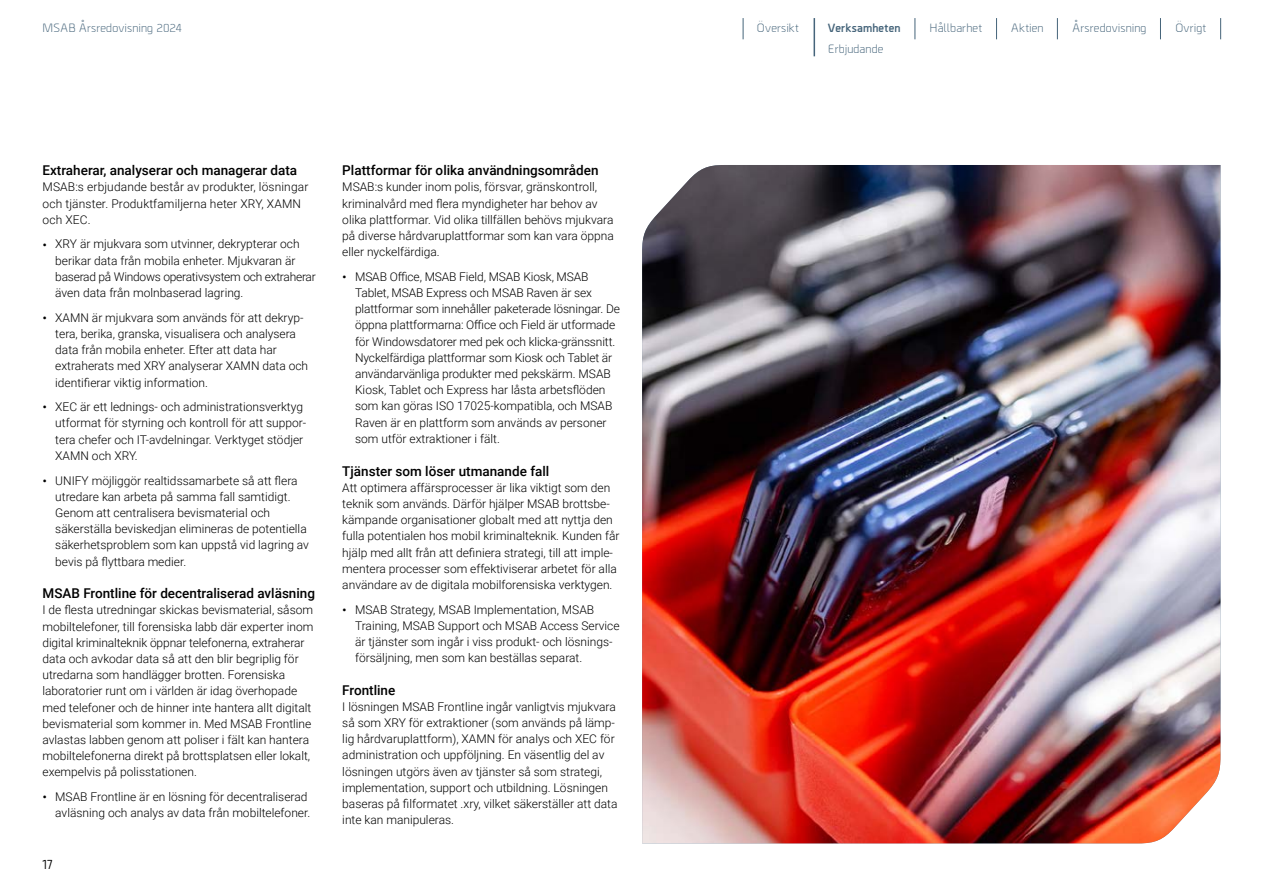
<style>
.page{position:relative;width:1263px;height:893px;background:#fff}
.page>*{position:absolute;margin:0;border:0;box-sizing:border-box;transform-origin:0 0}
.t1{font:500 13.5px "Roboto";color:#000}
.t2{font:500 13.5px "Borda";color:#000}
.t3{font:300 12px/16.2px "Roboto";color:#000}
.t4{font:12px "Borda";letter-spacing:.015em;color:#45647a}
.t5{font:700 12px "Borda";letter-spacing:.015em;color:#45647a}
.s1{font-size:14.25px}
</style>
<div class="page">
<img style="left:642px;top:165px;width:578px;height:678px">
<svg style="left:915px;top:18px;width:1px;height:21px"></svg>
<svg style="left:996px;top:18px;width:1px;height:21px"></svg>
<svg style="left:1057px;top:18px;width:1px;height:21px"></svg>
<svg style="left:1160px;top:18px;width:1px;height:21px"></svg>
<svg style="left:1220px;top:18px;width:1px;height:21px"></svg>
<hr style="left:813px;top:18px;width:2px;height:38px;background:#45647a">
<svg style="left:743px;top:18px;width:1px;height:21px"></svg>
<p class="t4" style="left:43px;top:20px;width:141px">MSAB Årsredovisning 2024</p>
<p class="t1" style="left:43px;top:161px;width:256px">Extraherar, analyserar och managerar data</p>
<p class="t3" style="left:43px;top:178px;width:267px">MSAB:s erbjudande består av produkter, lösningar och tjänster. Produktfamiljerna heter XRY, XAMN och XEC.</p>
<p class="t3" style="left:55px;top:236px;width:262px;text-indent:-13px"><span class="s1">•</span> XRY är mjukvara som utvinner, dekrypterar och berikar data från mobila enheter. Mjukvaran är baserad på Windows operativsystem och extraherar även data från molnbaserad lagring.</p>
<p class="t3" style="left:55px;top:309px;width:254px;text-indent:-13px"><span class="s1">•</span> XAMN är mjukvara som används för att dekryp&shy;tera, berika, granska, visualisera och analysera data från mobila enheter. Efter att data har extraherats med XRY analyserar XAMN data och identifierar viktig information.</p>
<p class="t3" style="left:55px;top:398px;width:253px;text-indent:-13px"><span class="s1">•</span> XEC är ett lednings- och administrationsverktyg utformat för styrning och kontroll för att suppor&shy;tera chefer och IT-avdelningar. Verktyget stödjer XAMN och XRY.</p>
<p class="t3" style="left:55px;top:472px;width:255px;text-indent:-13px"><span class="s1">•</span> UNIFY möjliggör realtidssamarbete så att flera utredare kan arbeta på samma fall samtidigt.<br>Genom att centralisera bevismaterial och säkerställa beviskedjan elimineras de potentiella säkerhetsproblem som kan uppstå vid lagring av bevis på flyttbara medier.</p>
<p class="t1" style="left:43px;top:584px;width:274px">MSAB Frontline för decentraliserad avläsning</p>
<p class="t3" style="left:43px;top:602px;width:272px">I de flesta utredningar skickas bevismaterial, såsom mobiltelefoner, till forensiska labb där experter inom digital kriminalteknik öppnar telefonerna, extraherar data och avkodar data så att den blir begriplig för utredarna som handlägger brotten. Forensiska laboratorier runt om i världen är idag överhopade med telefoner och de hinner inte hantera allt digitalt bevismaterial som kommer in. Med MSAB Frontline avlastas labben genom att poliser i fält kan hantera mobiltelefonerna direkt på brottsplatsen eller lokalt, exempelvis på polisstationen.</p>
<p class="t3" style="left:43px;top:788px;width:269px;text-align:right"><span class="s1">•</span> MSAB Frontline är en lösning för decentraliserad avläsning och analys av data från mobiltelefoner.</p>
<p class="t2" style="left:43px;top:855px;width:12px">17</p>
<p class="t1" style="left:342px;top:161px;width:258px">Plattformar för olika användningsområden</p>
<p class="t3" style="left:342px;top:178px;width:273px">MSAB:s kunder inom polis, försvar, gränskontroll, kriminalvård med flera myndigheter har behov av olika plattformar. Vid olika tillfällen behövs mjukvara på diverse hårdvaruplattformar som kan vara öppna eller nyckelfärdiga.</p>
<p class="t3" style="left:355px;top:268px;width:266px;text-indent:-13px"><span class="s1">•</span> MSAB Office, MSAB Field, MSAB Kiosk, MSAB Tablet, MSAB Express och MSAB Raven är sex plattformar som innehåller paketerade lösningar. De öppna plattformarna: Office och Field är utformade för Windowsdatorer med pek och klicka-gränssnitt.<br>Nyckelfärdiga plattformar som Kiosk och Tablet är användarvänliga produkter med pekskärm. MSAB Kiosk, Tablet och Express har låsta arbetsflöden som kan göras ISO 17025-kompatibla, och MSAB Raven är en plattform som används av personer som utför extraktioner i fält.</p>
<p class="t1" style="left:342px;top:461px;width:208px">Tjänster som löser utmanande fall</p>
<p class="t3" style="left:342px;top:479px;width:279px">Att optimera affärsprocesser är lika viktigt som den teknik som används. Därför hjälper MSAB brottsbe&shy;kämpande organisationer globalt med att nyttja den fulla potentialen hos mobil kriminalteknik. Kunden får hjälp med allt från att definiera strategi, till att imple&shy;mentera processer som effektiviserar arbetet för alla användare av de digitala mobilforensiska verktygen.</p>
<p class="t3" style="left:355px;top:601px;width:266px;text-indent:-13px"><span class="s1">•</span> MSAB Strategy, MSAB Implementation, MSAB Training, MSAB Support och MSAB Access Service är tjänster som ingår i viss produkt- och lösnings&shy;försäljning, men som kan beställas separat.</p>
<p class="t1" style="left:342px;top:680px;width:55px">Frontline</p>
<p class="t3" style="left:342px;top:698px;width:277px">I lösningen MSAB Frontline ingår vanligtvis mjukvara så som XRY för extraktioner (som används på lämp&shy;lig hårdvaruplattform), XAMN för analys och XEC för administration och uppföljning. En väsentlig del av lösningen utgörs även av tjänster så som strategi, implementation, support och utbildning. Lösningen baseras på filformatet .xry, vilket säkerställer att data inte kan manipuleras.</p>
<p class="t4" style="left:757px;top:20px;width:44px">Översikt</p>
<p class="t5" style="left:828px;top:20px;width:74px">Verksamheten</p>
<p class="t4" style="left:929px;top:20px;width:54px">Hållbarhet</p>
<p class="t4" style="left:1011px;top:20px;width:34px">Aktien</p>
<p class="t4" style="left:1072px;top:20px;width:75px">Årsredovisning</p>
<p class="t4" style="left:1175px;top:20px;width:33px">Övrigt</p>
<p class="t4" style="left:828px;top:40px;width:57px">Erbjudande</p>
</div>
